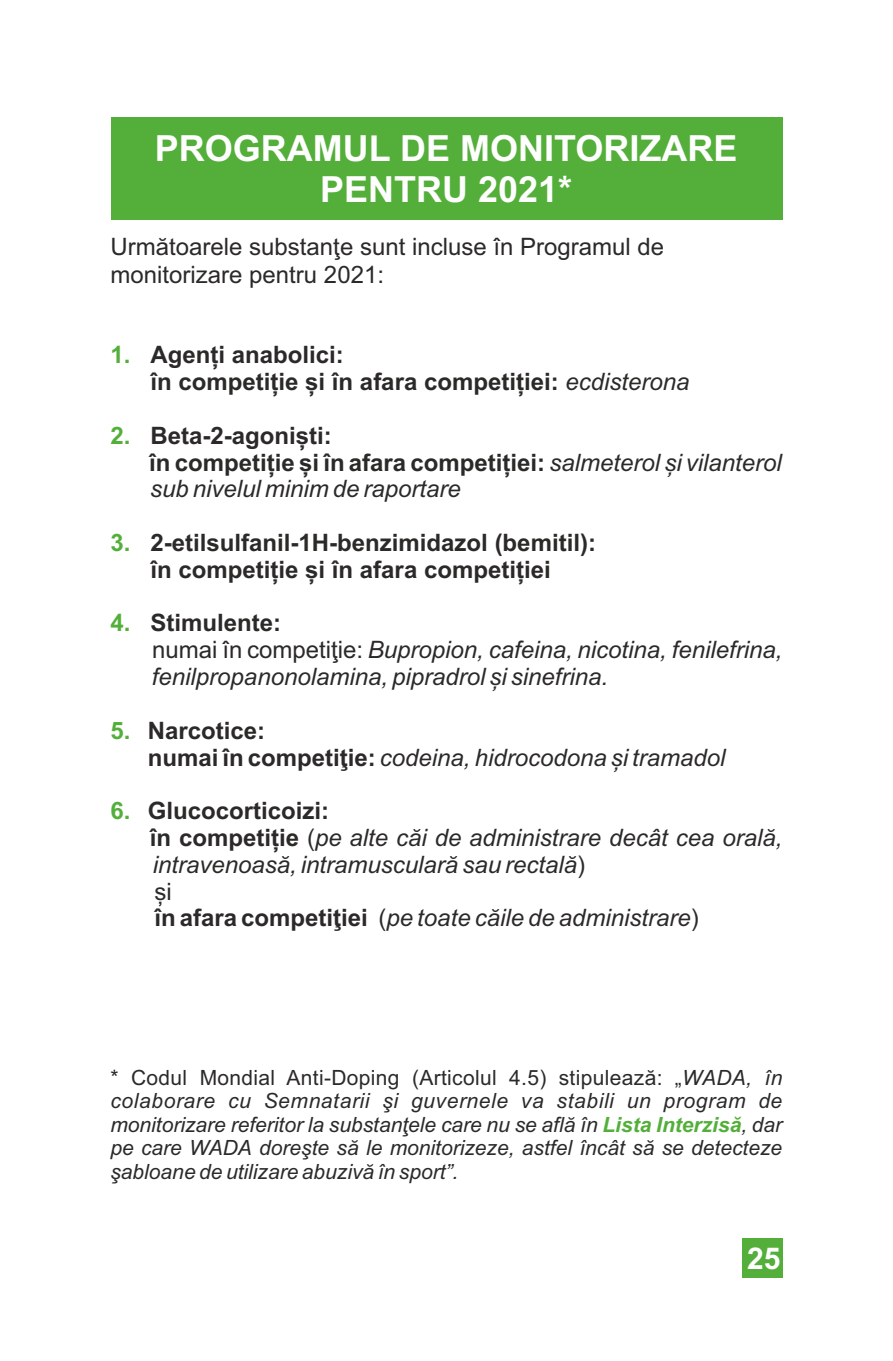
<style>
.page{position:relative;width:893px;height:1361px;background:#fff}
.page>*{position:absolute;margin:0;border:0;box-sizing:border-box;transform-origin:0 0}
.t1{font:700 36px/40.8px "Arial";color:#fefefe;text-align:center}
.t2{font:700 30px "Arial";color:#fefefe}
.t3{font:italic 24px/26.7px "Arial";color:#2b2a29}
.t4{font:700 24px/26.7px "Arial";color:#2b2a29}
.t5{font:24px/27.9px "Arial";color:#2b2a29}
.t6{font:italic 21px/23.4px "Arial";color:#2b2a29;text-align:justify}
.s1{color:#54af3a}
.s2{font-weight:400;font-style:italic}
.s3{font-weight:700;font-style:normal;color:#54af3a}
.s4{font-weight:700;font-style:normal}
.s5{font-style:normal}
.s6{font-weight:700;color:#54af3a}
</style>
<div class="page">
<div style="left:111px;top:117px;width:671px;height:102px;background:#54af3a"></div>
<div style="left:742px;top:1238px;width:40px;height:40px;background:#54af3a"></div>
<h1 class="t1" style="left:155px;top:131px;width:584px">PROGRAMUL DE MONITORIZARE<br>PENTRU 2021*</h1>
<p class="t5" style="left:111px;top:235px;width:555px">Următoarele substanţe sunt incluse în Programul de monitorizare pentru 2021:</p>
<p class="t4" style="left:151px;top:344px;width:540px;text-indent:-40px"><span class="s1">1.</span> Agenți anabolici:<br>în competiție și în afara competiției: <span class="s2">ecdisterona</span></p>
<p class="t4" style="left:149px;top:424px;width:634px;text-indent:-39px"><span class="s1">2.</span> Beta-2-agoniști:<br>în competiție și în afara competiției: <span class="s2">salmeterol și vilanterol sub nivelul minim de raportare</span></p>
<p class="t4" style="left:111px;top:531px;width:487px;text-align:center"><span class="s1">3.</span> 2-etilsulfanil-1H-benzimidazol (bemitil): în competiție și în afara competiției</p>
<p class="t3" style="left:152px;top:612px;width:632px;text-indent:-41px"><span class="s3">4.</span> <span class="s4">Stimulente:<br></span><span class="s5">numai în competiţie:</span> Bupropion, cafeina, nicotina, fenilefrina, fenilpropanonolamina, pipradrol și sinefrina.</p>
<p class="t3" style="left:148px;top:719px;width:579px;text-indent:-37px"><span class="s3">5.</span> <span class="s4">Narcotice:<br>numai în competiţie:</span> codeina, hidrocodona și tramadol</p>
<p class="t3" style="left:150px;top:799px;width:634px;text-indent:-39px"><span class="s3">6.</span> <span class="s4">Glucocorticoizi:<br>în competiție</span> <span class="s5">(</span>pe alte căi de administrare decât cea orală, intravenoasă, intramusculară sau rectală<span class="s5">)<br>și<br></span><span class="s4">în afara competiţiei</span> <span class="s5">(</span>pe toate căile de administrare<span class="s5">)</span></p>
<p class="t6" style="left:110px;top:1067px;width:673px"><span class="s5">* Codul Mondial Anti-Doping (Articolul 4.5) stipulează: „</span>WADA, în colaborare cu Semnatarii şi guvernele va stabili un program de monitorizare referitor la substanţele care nu se află în <span class="s6">Lista Interzisă</span>, dar pe care WADA doreşte să le monitorizeze, astfel încât să se detecteze şabloane de utilizare abuzivă în sport”.</p>
<p class="t2" style="left:747px;top:1247px;width:35px">25</p>
</div>
